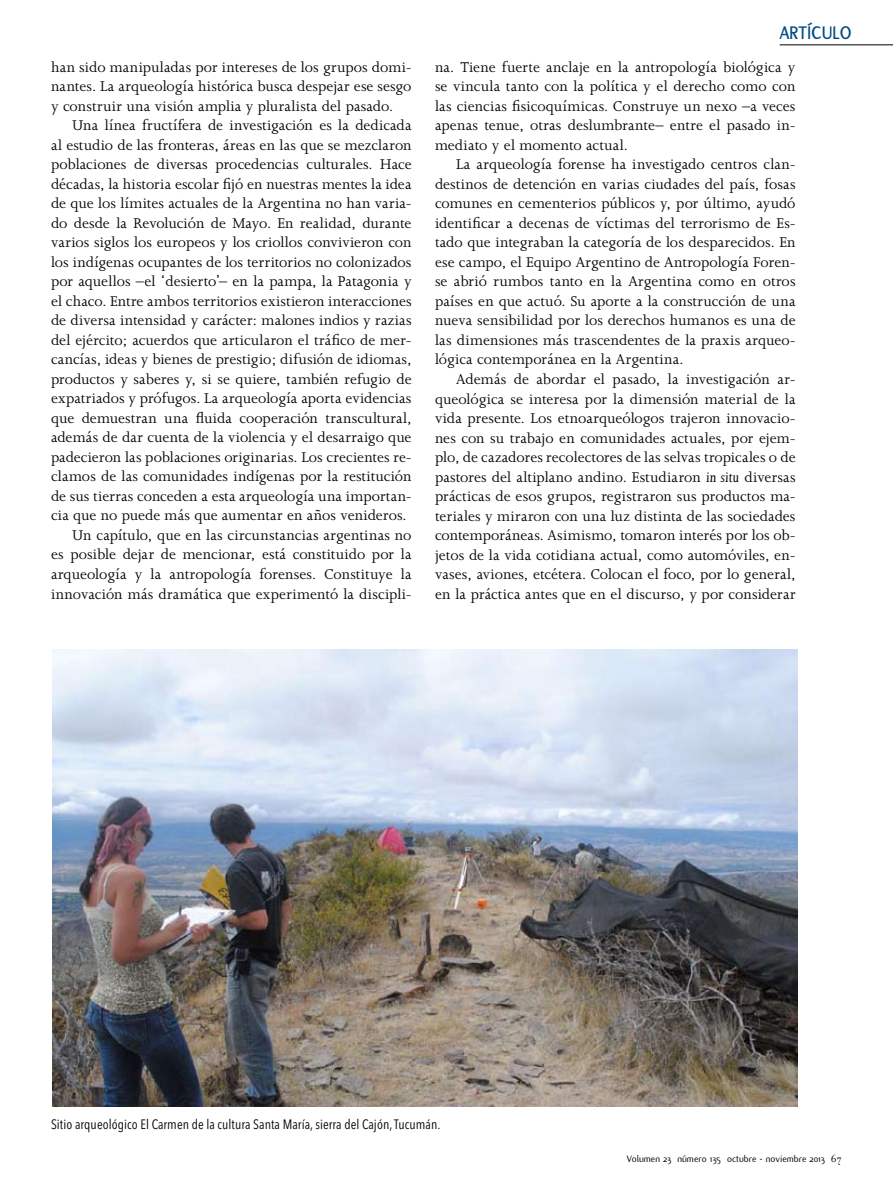
<style>
.page{position:relative;width:893px;height:1191px;background:#fff}
.page>*{position:absolute;margin:0;border:0;box-sizing:border-box;transform-origin:0 0}
.t1{font:700 19.5px "Flux";letter-spacing:.01em;color:#004e84;scale:.95 1}
.t2{font:16.2px/19.5px "Joanna";letter-spacing:.005em;color:#000;text-align:justify}
.t3{font:condensed 13.5px "Avenir Next LT Pro";letter-spacing:.005em;color:#000}
.t4{font:10.2px "Flux";color:#000}
.s1{font-style:italic}
.s2{font-family:"Filosofia";font-size:11.25px}
</style>
<div class="page">
<img style="left:53px;top:649px;width:744px;height:457px">
<hr style="left:780px;top:45px;width:113px;height:1px;background:#000">
<p class="t2" style="left:51px;top:57px;width:362px">han sido manipuladas por intereses de los grupos domi&shy;nantes. La arqueología histórica busca despejar ese sesgo y construir una visión amplia y pluralista del pasado.</p>
<p class="t2" style="left:72px;top:116px;width:341px">Una línea fructífera de investigación es la dedicada</p>
<p class="t2" style="left:51px;top:135px;width:362px">al estudio de las fronteras, áreas en las que se mezclaron</p>
<p class="t2" style="left:51px;top:155px;width:362px">poblaciones de diversas procedencias culturales. Hace</p>
<p class="t2" style="left:51px;top:174px;width:362px">décadas, la historia escolar fijó en nuestras mentes la idea</p>
<p class="t2" style="left:51px;top:194px;width:362px">de que los límites actuales de la Argentina no han varia-</p>
<p class="t2" style="left:51px;top:213px;width:362px">do desde la Revolución de Mayo. En realidad, durante</p>
<p class="t2" style="left:51px;top:233px;width:362px">varios siglos los europeos y los criollos convivieron con</p>
<p class="t2" style="left:51px;top:252px;width:362px">los indígenas ocupantes de los territorios no colonizados</p>
<p class="t2" style="left:51px;top:272px;width:362px">por aquellos –el ‘desierto’– en la pampa, la Patagonia y</p>
<p class="t2" style="left:51px;top:291px;width:362px">el chaco. Entre ambos territorios existieron interacciones</p>
<p class="t2" style="left:51px;top:311px;width:362px">de diversa intensidad y carácter: malones indios y razias</p>
<p class="t2" style="left:51px;top:330px;width:362px">del ejército; acuerdos que articularon el tráfico de mer-</p>
<p class="t2" style="left:51px;top:350px;width:362px">cancías, ideas y bienes de prestigio; difusión de idiomas,</p>
<p class="t2" style="left:51px;top:369px;width:362px">productos y saberes y, si se quiere, también refugio de</p>
<p class="t2" style="left:51px;top:389px;width:362px">expatriados y prófugos. La arqueología aporta evidencias</p>
<p class="t2" style="left:51px;top:408px;width:362px">que demuestran una fluida cooperación transcultural,</p>
<p class="t2" style="left:51px;top:428px;width:362px">además de dar cuenta de la violencia y el desarraigo que</p>
<p class="t2" style="left:51px;top:447px;width:362px">padecieron las poblaciones originarias. Los crecientes re-</p>
<p class="t2" style="left:51px;top:467px;width:362px">clamos de las comunidades indígenas por la restitución</p>
<p class="t2" style="left:51px;top:486px;width:362px">de sus tierras conceden a esta arqueología una importan-</p>
<p class="t2" style="left:51px;top:506px;width:357px">cia que no puede más que aumentar en años venideros.</p>
<p class="t2" style="left:72px;top:525px;width:341px">Un capítulo, que en las circunstancias argentinas no</p>
<p class="t2" style="left:51px;top:545px;width:362px">es posible dejar de mencionar, está constituido por la</p>
<p class="t2" style="left:51px;top:564px;width:362px">arqueología y la antropología forenses. Constituye la</p>
<p class="t2" style="left:51px;top:584px;width:362px">innovación más dramática que experimentó la discipli-</p>
<p class="t1" style="left:780px;top:22px;width:77px">ARTÍCULO</p>
<p class="t2" style="left:435px;top:57px;width:362px">na. Tiene fuerte anclaje en la antropología biológica y se vincula tanto con la política y el derecho como con las ciencias fisicoquímicas. Construye un nexo –a veces apenas tenue, otras deslumbrante– entre el pasado in&shy;mediato y el momento actual.</p>
<p class="t2" style="left:435px;top:155px;width:362px;text-indent:21px">La arqueología forense ha investigado centros clan&shy;destinos de detención en varias ciudades del país, fosas comunes en cementerios públicos y, por último, ayudó identificar a decenas de víctimas del terrorismo de Es&shy;tado que integraban la categoría de los desparecidos. En ese campo, el Equipo Argentino de Antropología Foren&shy;se abrió rumbos tanto en la Argentina como en otros países en que actuó. Su aporte a la construcción de una nueva sensibilidad por los derechos humanos es una de las dimensiones más trascendentes de la praxis arqueo&shy;lógica contemporánea en la Argentina.</p>
<p class="t2" style="left:435px;top:369px;width:362px;text-indent:21px">Además de abordar el pasado, la investigación ar&shy;queológica se interesa por la dimensión material de la vida presente. Los etnoarqueólogos trajeron innovacio&shy;nes con su trabajo en comunidades actuales, por ejem&shy;plo, de cazadores recolectores de las selvas tropicales o de pastores del altiplano andino. Estudiaron <span class="s1">in situ</span> diversas prácticas de esos grupos, registraron sus productos ma&shy;teriales y miraron con una luz distinta de las sociedades contemporáneas. Asimismo, tomaron interés por los ob&shy;jetos de la vida cotidiana actual, como automóviles, en&shy;vases, aviones, etcétera. Colocan el foco, por lo general, en la práctica antes que en el discurso, y por considerar</p>
<p class="t3" style="left:51px;top:1116px;width:391px">Sitio arqueológico El Carmen de la cultura Santa María, sierra del Cajón, Tucumán.</p>
<p class="t4" style="left:627px;top:1153px;width:216px">Volumen 23 número 135 octubre - noviembre 2013 <span class="s2">67</span></p>
</div>
